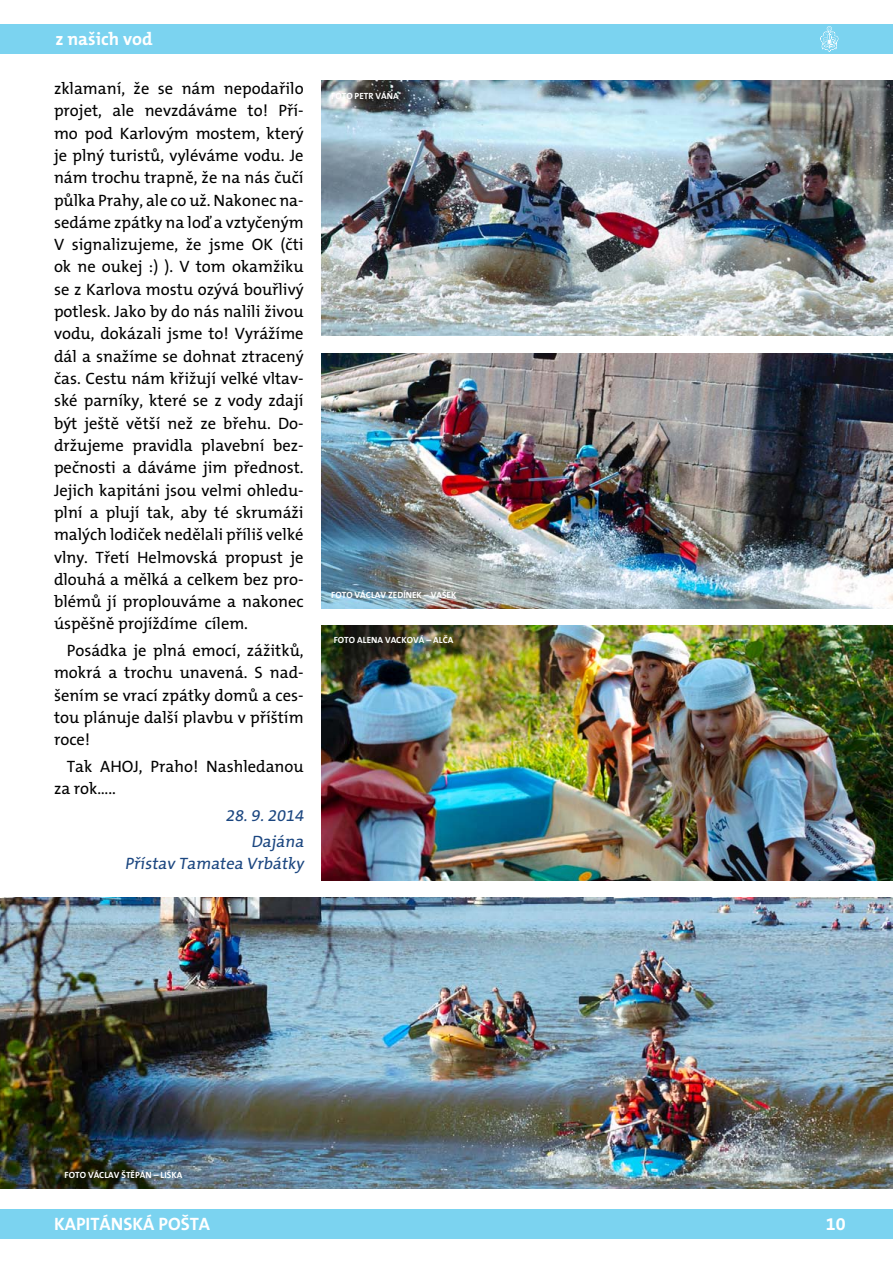
<style>
.page{position:relative;width:893px;height:1263px;background:#fff}
.page>*{position:absolute;margin:0;border:0;box-sizing:border-box;transform-origin:0 0}
.t1{font:700 18px "The Mix CE B7";color:#fff}
.t2{font:16.5px/22.4px "The Mix CE B5 Plain";color:#000;text-align:justify}
.t3{font:16.5px/26.5px "The Mix CE B5 Plain";color:#1b4680;text-align:right}
.t4{font:700 9px "The Mix CE B7";color:#fff}
</style>
<div class="page">
<div style="left:0;top:1209px;width:893px;height:30px;background:#7bd3f0"></div>
<div style="left:0;top:24px;width:893px;height:30px;background:#7bd3f0"></div>
<svg style="left:820px;top:26px;width:19px;height:26px"></svg>
<img style="left:322px;top:354px;width:571px;height:255px">
<img style="left:0;top:897px;width:893px;height:291px">
<img style="left:322px;top:626px;width:571px;height:255px">
<img style="left:322px;top:81px;width:571px;height:255px">
<p class="t1" style="left:55px;top:29px;width:99px">Z NAŠICH VOD</p>
<p class="t2" style="left:54px;top:78px;width:251px">zklamaní, že se nám nepodařilo projet, ale nevzdáváme to! Pří&shy;mo pod Karlovým mostem, který je plný turistů, vyléváme vodu. Je nám trochu trapně, že na nás čučí půlka Prahy, ale co už. Nakonec na&shy;sedáme zpátky na loď a vztyčeným V signalizujeme, že jsme OK (čti ok ne oukej :) ). V tom okamžiku se z Karlova mostu ozývá bouřlivý potlesk. Jako by do nás nalili živou vodu, dokázali jsme to! Vyrážíme dál a snažíme se dohnat ztracený čas. Cestu nám křižují velké vltav&shy;ské parníky, které se z vody zdají být ještě větší než ze břehu. Do&shy;držujeme pravidla plavební bez&shy;pečnosti a dáváme jim přednost.<br>Jejich kapitáni jsou velmi ohledu&shy;plní a plují tak, aby té skrumáži malých lodiček nedělali příliš velké vlny. Třetí Helmovská propust je dlouhá a mělká a celkem bez pro&shy;blémů jí proplouváme a nakonec úspěšně projíždíme cílem.</p>
<p class="t2" style="left:54px;top:640px;width:251px;text-indent:13px">Posádka je plná emocí, zážitků, mokrá a trochu unavená. S nad&shy;šením se vrací zpátky domů a ces&shy;tou plánuje další plavbu v příštím roce!</p>
<p class="t2" style="left:54px;top:756px;width:251px;text-indent:13px">Tak AHOJ, Praho! Nashledanou za rok…..</p>
<p class="t3" style="left:225px;top:802px;width:83px">28.9.2014<br>Dajána</p>
<p class="t3" style="left:125px;top:851px;width:180px">Přístav Tamatea Vrbátky</p>
<p class="t4" style="left:331px;top:90px;width:11px">FOTO</p>
<p class="t4" style="left:355px;top:90px;width:11px">PETR</p>
<p class="t4" style="left:375px;top:90px;width:24px">VÁŇA</p>
<p class="t4" style="left:331px;top:590px;width:11px">FOTO</p>
<p class="t4" style="left:355px;top:590px;width:23px">VÁCLAV</p>
<p class="t4" style="left:388px;top:590px;width:24px">ZEDÍNEK</p>
<p class="t4" style="left:424px;top:590px;width:19px">– VAŠEK</p>
<p class="t4" style="left:334px;top:635px;width:11px">FOTO</p>
<p class="t4" style="left:357px;top:635px;width:12px">ALENA</p>
<p class="t4" style="left:385px;top:635px;width:23px">VACKOVÁ</p>
<p class="t4" style="left:426px;top:635px;width:28px">– ALČA</p>
<p class="t4" style="left:65px;top:1170px;width:11px">FOTO</p>
<p class="t4" style="left:88px;top:1170px;width:23px">VÁCLAV</p>
<p class="t4" style="left:122px;top:1170px;width:20px">ŠTĚPÁN</p>
<p class="t4" style="left:154px;top:1170px;width:17px">– LIŠKA</p>
<p class="t1" style="left:54px;top:1214px;width:158px">KAPITÁNSKÁ POŠTA</p>
<p class="t1" style="left:826px;top:1214px;width:21px">10</p>
</div>
